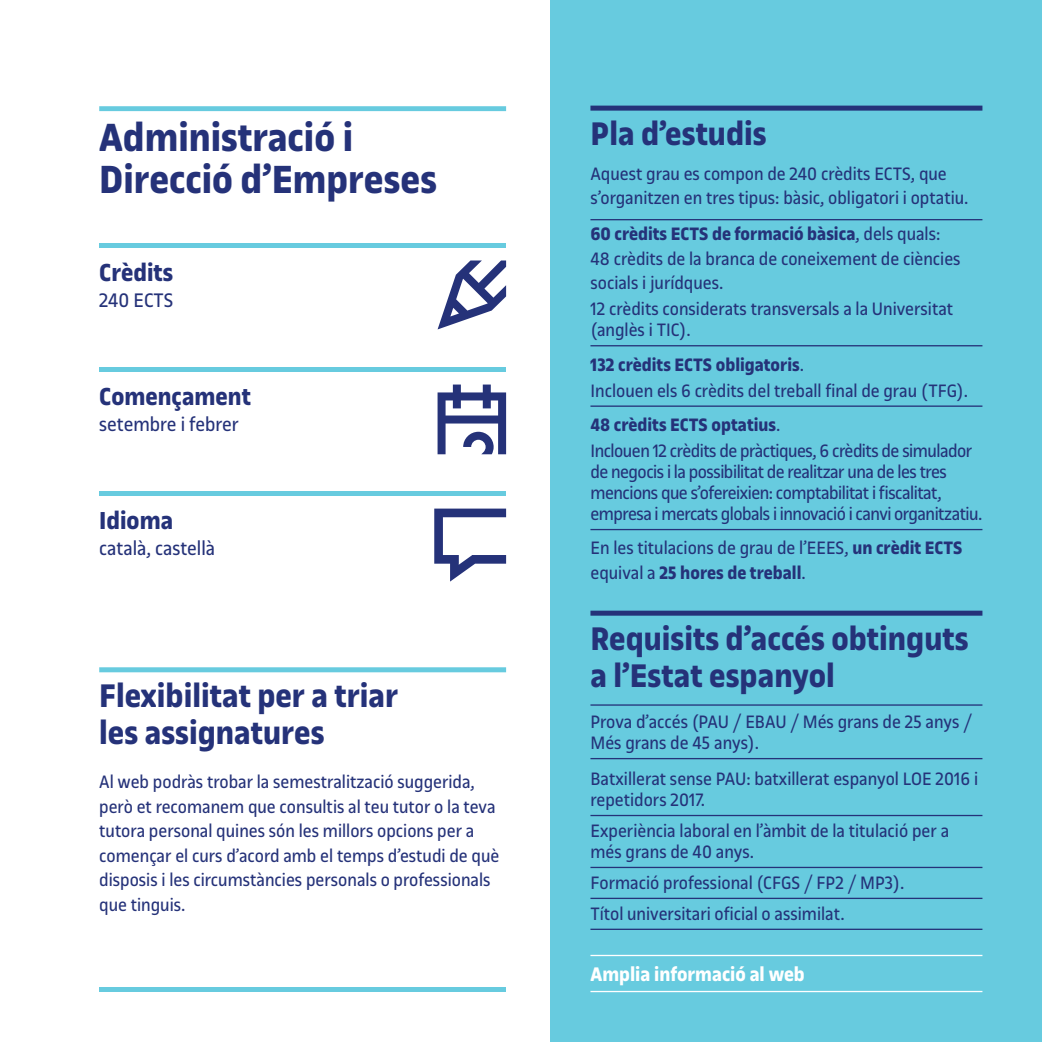
<style>
.page{position:relative;width:1042px;height:1042px;background:#fff}
.page>*{position:absolute;margin:0;border:0;box-sizing:border-box;transform-origin:0 0}
.t1{font:700 42px/42px "UOC Sans";color:#253279}
.t2{font:700 35px/36.8px "UOC Sans";color:#253279}
.t3{font:700 26.25px "UOC Sans";color:#253279}
.t4{font:21px "UOC Sans";color:#253279}
.t5{font:700 21px "UOC Sans";color:#fff}
.t6{font:19.25px/24.5px "UOC Sans";color:#253279}
.t7{font:19.25px/21px "UOC Sans";letter-spacing:-.025em;color:#253279}
.t8{font:700 19.25px/34.5px "UOC Sans";color:#253279}
.s1{font-weight:700}
.s2{font-weight:400}
</style>
<div class="page">
<div style="left:99px;top:367px;width:407px;height:5px;background:#67cbdf"></div>
<div style="left:99px;top:987px;width:407px;height:5px;background:#67cbdf"></div>
<div style="left:99px;top:106px;width:407px;height:5px;background:#67cbdf"></div>
<svg style="left:437px;top:260px;width:69px;height:69px"></svg>
<svg style="left:437px;top:384px;width:69px;height:70px"></svg>
<div style="left:99px;top:243px;width:407px;height:5px;background:#67cbdf"></div>
<div style="left:99px;top:491px;width:407px;height:5px;background:#67cbdf"></div>
<div style="left:551px;top:0;width:491px;height:1042px;background:#67cbdf"></div>
<div style="left:590px;top:106px;width:392px;height:5px;background:#253279"></div>
<hr style="left:590px;top:219px;width:392px;height:1px;background:#253279">
<hr style="left:590px;top:345px;width:392px;height:1px;background:#253279">
<hr style="left:590px;top:405px;width:392px;height:2px;background:#253279">
<hr style="left:590px;top:529px;width:392px;height:1px;background:#253279">
<div style="left:590px;top:611px;width:392px;height:5px;background:#253279"></div>
<hr style="left:590px;top:704px;width:392px;height:2px;background:#253279">
<hr style="left:590px;top:758px;width:392px;height:1px;background:#253279">
<hr style="left:590px;top:815px;width:392px;height:1px;background:#253279">
<hr style="left:590px;top:867px;width:392px;height:1px;background:#253279">
<hr style="left:590px;top:897px;width:392px;height:2px;background:#253279">
<hr style="left:590px;top:928px;width:392px;height:2px;background:#253279">
<svg style="left:434px;top:508px;width:72px;height:73px"></svg>
<hr style="left:590px;top:955px;width:392px;height:1px;background:#fff">
<hr style="left:590px;top:991px;width:392px;height:1px;background:#fff">
<div style="left:99px;top:667px;width:407px;height:5px;background:#67cbdf"></div>
<h1 class="t1" style="left:99px;top:116px;width:339px">Administració i<br>Direcció d’Empreses</h1>
<h3 class="t3" style="left:99px;top:257px;width:75px">Crèdits</h3>
<p class="t4" style="left:99px;top:288px;width:76px">240 ECTS</p>
<h3 class="t3" style="left:99px;top:381px;width:153px">Començament</h3>
<p class="t4" style="left:99px;top:412px;width:141px">setembre i febrer</p>
<h3 class="t3" style="left:99px;top:505px;width:75px">Idioma</h3>
<p class="t4" style="left:99px;top:536px;width:117px">català, castellà</p>
<h2 class="t2" style="left:99px;top:677px;width:300px">Flexibilitat per a triar les assignatures</h2>
<p class="t6" style="left:99px;top:770px;width:402px">Al web podràs trobar la semestralització suggerida, però et recomanem que consultis al teu tutor o la teva tutora personal quines són les millors opcions per a començar el curs d’acord amb el temps d’estudi de què disposis i les circumstàncies personals o professionals que tinguis.</p>
<h2 class="t2" style="left:590px;top:116px;width:178px">Pla d’estudis</h2>
<p class="t6" style="left:590px;top:161px;width:379px">Aquest grau es compon de 240 crèdits ECTS, que s’organitzen en tres tipus: bàsic, obligatori i optatiu.</p>
<p class="t6" style="left:590px;top:222px;width:372px;line-height:25px"><span class="s1">60 crèdits ECTS de formació bàsica</span>, dels quals:<br>48 crèdits de la branca de coneixement de ciències socials i jurídques.<br>12 crèdits considerats transversals a la Universitat</p>
<p class="t8" style="left:590px;top:313px;width:215px"><span class="s2">(anglès i TIC).<br></span>132 crèdits ECTS obligatoris<span class="s2">.</span></p>
<p class="t6" style="left:590px;top:373px;width:379px;line-height:34.5px">Inclouen els 6 crèdits del treball final de grau (TFG).<br><span class="s1">48 crèdits ECTS optatius</span>.</p>
<p class="t7" style="left:590px;top:440px;width:393px">Inclouen 12 crèdits de pràctiques, 6 crèdits de simulador de negocis i la possibilitat de realitzar una de les tres mencions que s’ofereixien: comptabilitat i fiscalitat, empresa i mercats globals i innovació i canvi organitzatiu.</p>
<p class="t6" style="left:590px;top:536px;width:373px">En les titulacions de grau de l’EEES, <span class="s1">un crèdit ECTS </span>equival a <span class="s1">25 hores de treball</span>.</p>
<h2 class="t2" style="left:590px;top:621px;width:380px">Requisits d’accés obtinguts a l’Estat espanyol</h2>
<p class="t6" style="left:590px;top:711px;width:383px;line-height:21px">Prova d’accés (PAU / EBAU / Més grans de 25 anys /<br>Més grans de 45 anys).</p>
<p class="t6" style="left:590px;top:768px;width:389px;line-height:21px">Batxillerat sense PAU: batxillerat espanyol LOE 2016 i repetidors 2017.</p>
<p class="t6" style="left:590px;top:820px;width:360px;line-height:21px">Experiència laboral en l’àmbit de la titulació per a més grans de 40 anys.</p>
<p class="t6" style="left:590px;top:867px;width:315px;line-height:31px">Formació professional (CFGS / FP2 / MP3).<br>Títol universitari oficial o assimilat.</p>
<p class="t5" style="left:590px;top:962px;width:216px">Amplia informació al web</p>
</div>
